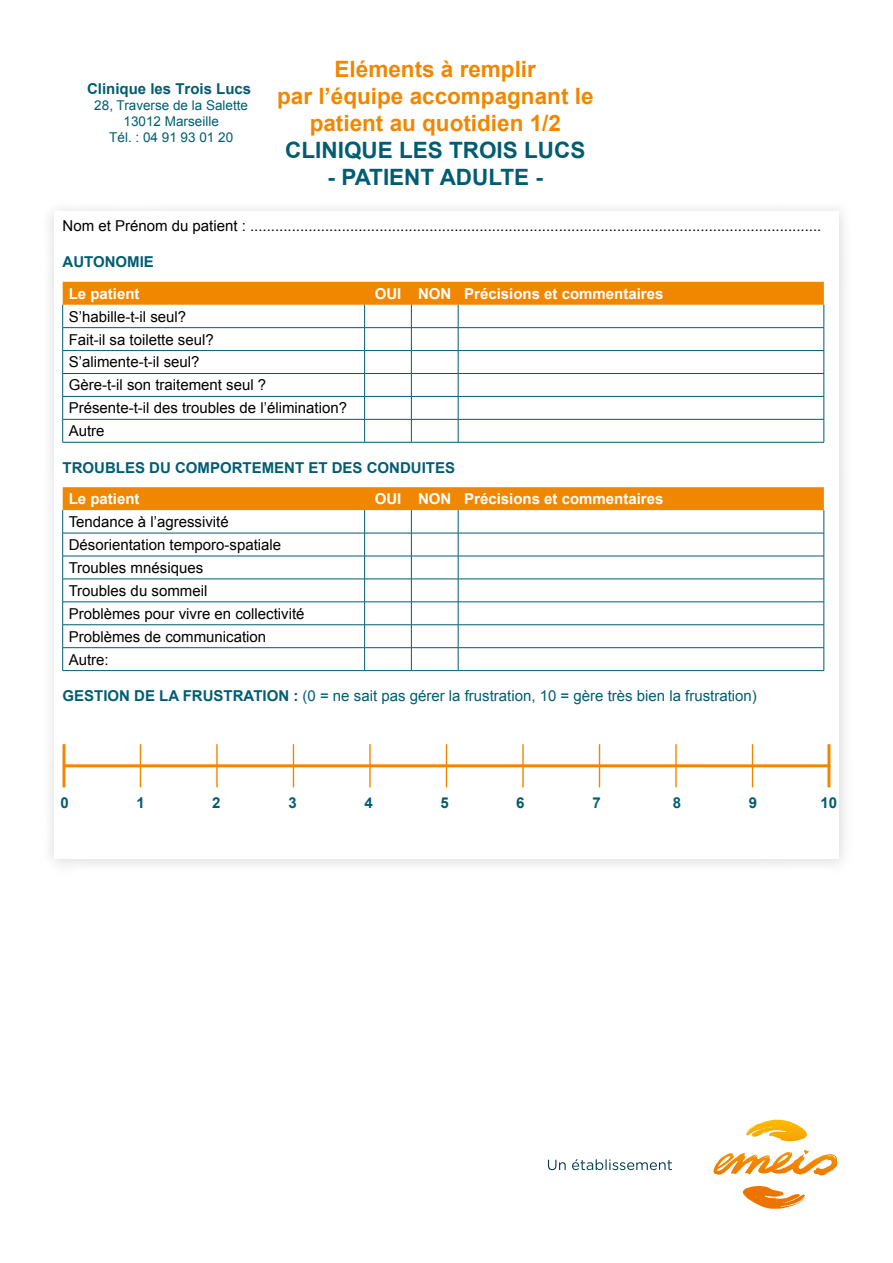
<style>
.page{position:relative;width:893px;height:1263px;background:#fff}
.page>*{position:absolute;margin:0;border:0;box-sizing:border-box;transform-origin:0 0}
.t1{font:700 22.5px/27px "Arial";color:#f18700;text-align:center}
.t2{font:700 22.5px "Arial";color:#005d71}
.t3{font:15px/23px "Arial";color:#000}
.t4{font:15px "Arial";color:#005d71}
.t5{font:700 15px "Arial";color:#fff}
.t6{font:700 15px "Arial";color:#005d71}
.t7{font:13.5px/16.2px "Arial";color:#005d71;text-align:center}
.s1{font-style:inherit}
.s2{color:#005d71}
.s3{font-weight:700}
</style>
<div class="page">
<svg style="left:746px;top:1119px;width:32px;height:18px"></svg>
<svg style="left:548px;top:1159px;width:18px;height:11px"></svg>
<svg style="left:572px;top:1159px;width:100px;height:11px"></svg>
<div style="left:42px;top:200px;width:812px;height:675px;background:#000;opacity:.15"></div>
<div style="left:54px;top:212px;width:785px;height:647px;background:#fff"></div>
<svg style="left:62px;top:282px;width:763px;height:160px"></svg>
<hr style="left:63px;top:442px;width:302px;height:1px;background:#005d71">
<hr style="left:365px;top:442px;width:46px;height:1px;background:#005d71">
<hr style="left:411px;top:442px;width:47px;height:1px;background:#005d71">
<hr style="left:458px;top:442px;width:366px;height:1px;background:#005d71">
<svg style="left:62px;top:487px;width:763px;height:183px"></svg>
<hr style="left:63px;top:670px;width:302px;height:1px;background:#005d71">
<hr style="left:365px;top:670px;width:46px;height:1px;background:#005d71">
<hr style="left:411px;top:670px;width:47px;height:1px;background:#005d71">
<hr style="left:458px;top:670px;width:366px;height:1px;background:#005d71">
<hr style="left:65px;top:764px;width:765px;height:3px;background:#f18700">
<hr style="left:63px;top:744px;width:3px;height:43px;background:#f18700">
<hr style="left:140px;top:744px;width:1px;height:43px;background:#f18700">
<hr style="left:216px;top:744px;width:2px;height:43px;background:#f18700">
<hr style="left:293px;top:744px;width:1px;height:43px;background:#f18700">
<hr style="left:369px;top:744px;width:2px;height:43px;background:#f18700">
<hr style="left:446px;top:744px;width:1px;height:43px;background:#f18700">
<hr style="left:522px;top:744px;width:2px;height:43px;background:#f18700">
<hr style="left:599px;top:744px;width:1px;height:43px;background:#f18700">
<hr style="left:675px;top:744px;width:2px;height:43px;background:#f18700">
<hr style="left:752px;top:744px;width:1px;height:43px;background:#f18700">
<hr style="left:827px;top:744px;width:3px;height:43px;background:#f18700">
<p class="t6" style="left:87px;top:79px;width:166px">Clinique <span class="s1">l</span>es Trois Lucs</p>
<p class="t7" style="left:94px;top:97px;width:155px">28, Traverse de la Salette<br>13012 Marseille<br>Tél. : 04 91 93 01 20</p>
<h1 class="t1" style="left:277px;top:57px;width:318px">Eléments à remplir<br>par l’équipe accompagnant le patient au quotidien 1/2<br><span class="s2">CLINIQUE</span> <span class="s2">LES TROIS LUCS</span></h1>
<h1 class="t2" style="left:328px;top:163px;width:217px">- PATIENT ADULTE -</h1>
<p class="t3" style="left:63px;top:214px;width:760px">Nom et Prénom du patient : .........................................................................................................................................</p>
<p class="t6" style="left:63px;top:252px;width:93px">AUTONOMIE</p>
<p class="t5" style="left:69px;top:284px;width:72px">Le patient</p>
<p class="t5" style="left:375px;top:284px;width:290px">OUI NON Précisions et commentaires</p>
<p class="t3" style="left:69px;top:305px;width:280px">S’habille-t-il seul?<br>Fait-il sa toilette seul?<br>S’alimente-t-il seul?<br>Gère-t-il son traitement seul ?<br>Présente-t-il des troubles de l’élimination?<br>Autre</p>
<p class="t6" style="left:63px;top:458px;width:394px">TROUBLES DU COMPORTEMENT ET DES CONDUITES</p>
<p class="t5" style="left:69px;top:489px;width:72px">Le patient</p>
<p class="t5" style="left:375px;top:489px;width:290px">OUI NON Précisions et commentaires</p>
<p class="t3" style="left:69px;top:510px;width:237px">Tendance à l’agressivité<br>Désorientation temporo-spatiale<br>Troubles mnésiques<br>Troubles du sommeil<br>Problèmes pour vivre en collectivité<br>Problèmes de communication<br>Autre:</p>
<p class="t4" style="left:63px;top:686px;width:696px"><span class="s3">GESTION DE LA FRUSTRATION :</span> (0 = ne sait pas gérer la frustration, 10 = gère très bien la frustration)</p>
<p class="t6" style="left:60px;top:793px;width:10px">0</p>
<p class="t6" style="left:136px;top:793px;width:10px">1</p>
<p class="t6" style="left:212px;top:793px;width:10px">2</p>
<p class="t6" style="left:288px;top:793px;width:10px">3</p>
<p class="t6" style="left:364px;top:793px;width:10px">4</p>
<p class="t6" style="left:440px;top:793px;width:10px">5</p>
<p class="t6" style="left:516px;top:793px;width:10px">6</p>
<p class="t6" style="left:592px;top:793px;width:10px">7</p>
<p class="t6" style="left:673px;top:793px;width:10px">8</p>
<p class="t6" style="left:749px;top:793px;width:10px">9</p>
<p class="t6" style="left:820px;top:793px;width:18px">10</p>
</div>
